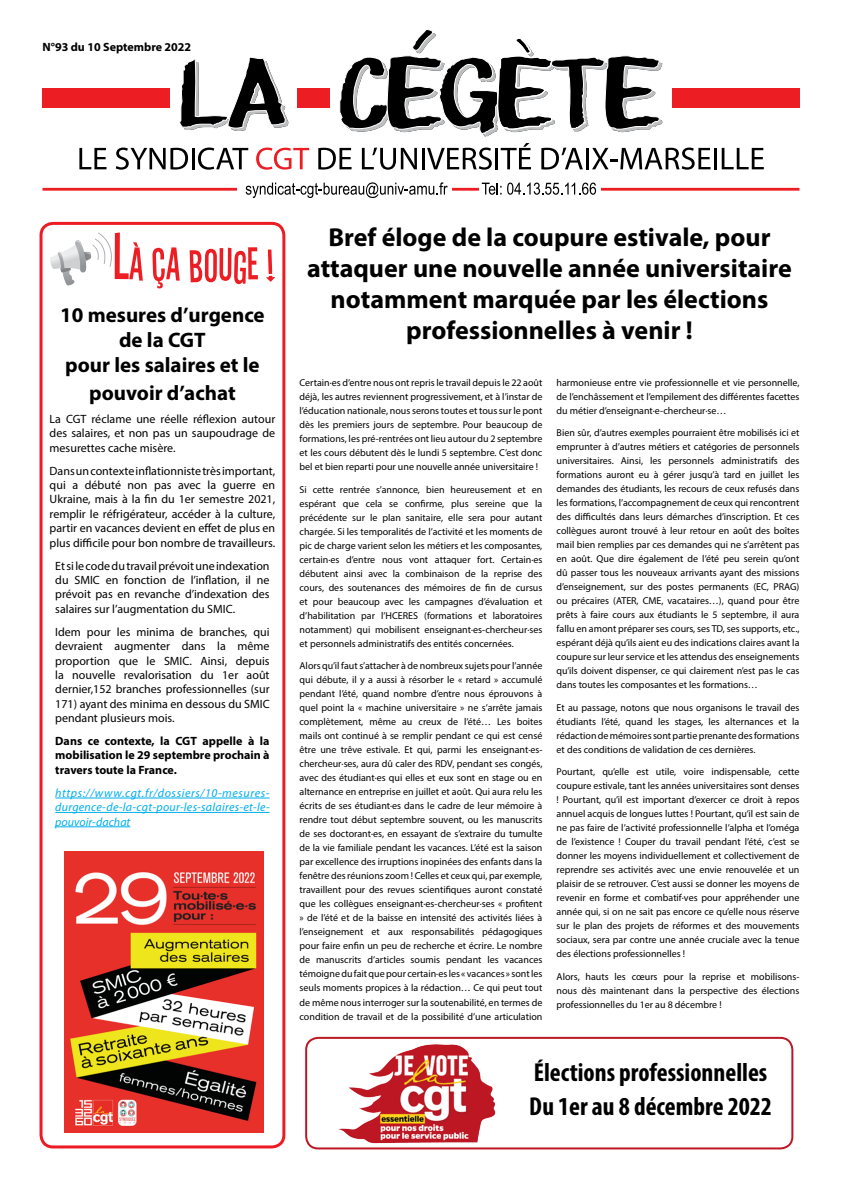
<style>
.page{position:relative;width:842px;height:1191px;background:#fff}
.page>*{position:absolute;margin:0;border:0;box-sizing:border-box;transform-origin:0 0}
.t1{font:700 26px/31.2px "Myriad Pro";color:#000;text-align:center}
.t2{font:700 condensed 26px "Myriad Pro";color:#000}
.t3{font:700 21px/25.2px "Myriad Pro";color:#000;text-align:center}
.t4{font:12px/14.4px "Myriad Pro";color:#000;text-align:justify}
.t5{font:700 12px/14.4px "Myriad Pro";color:#000;text-align:justify}
.t6{font:italic 12px/14.4px "Myriad Pro";letter-spacing:.02em;color:#00aeef;text-align:justify}
.t7{font:10px/14px "Myriad Pro";color:#000;text-align:justify}
</style>
<div class="page">
<hr style="left:43px;top:188px;width:756px;height:3px;background:#ed1d24">
<div style="left:479px;top:181px;width:121px;height:20px;background:#fff"></div>
<div style="left:43px;top:89px;width:127px;height:19px;background:#ed1d24"></div>
<svg style="left:179px;top:57px;width:109px;height:74px"></svg>
<svg style="left:339px;top:29px;width:323px;height:107px"></svg>
<svg style="left:79px;top:148px;width:27px;height:21px"></svg>
<svg style="left:116px;top:147px;width:72px;height:23px"></svg>
<hr style="left:192px;top:148px;width:2px;height:21px;background:#000">
<svg style="left:198px;top:147px;width:50px;height:23px"></svg>
<svg style="left:256px;top:147px;width:53px;height:23px"></svg>
<svg style="left:318px;top:148px;width:34px;height:21px"></svg>
<svg style="left:362px;top:147px;width:55px;height:23px"></svg>
<hr style="left:422px;top:148px;width:2px;height:21px;background:#000">
<svg style="left:427px;top:147px;width:65px;height:23px"></svg>
<hr style="left:495px;top:148px;width:3px;height:21px;background:#000">
<svg style="left:501px;top:143px;width:30px;height:26px"></svg>
<svg style="left:541px;top:147px;width:42px;height:22px"></svg>
<hr style="left:586px;top:148px;width:3px;height:21px;background:#000">
<svg style="left:592px;top:147px;width:118px;height:23px"></svg>
<hr style="left:714px;top:148px;width:3px;height:21px;background:#000">
<svg style="left:722px;top:148px;width:42px;height:21px"></svg>
<div style="left:672px;top:89px;width:127px;height:19px;background:#ed1d24"></div>
<div style="left:298px;top:89px;width:32px;height:19px;background:#ed1d24"></div>
<div style="left:237px;top:181px;width:215px;height:20px;background:#fff"></div>
<svg style="left:246px;top:182px;width:202px;height:16px"></svg>
<svg style="left:482px;top:182px;width:114px;height:13px"></svg>
<div style="left:40px;top:222px;width:245px;height:926px;border:3px solid #ed1b24;border-radius:12px"></div>
<svg style="left:152px;top:247px;width:28px;height:41px"></svg>
<svg style="left:190px;top:247px;width:68px;height:37px"></svg>
<svg style="left:266px;top:249px;width:9px;height:33px"></svg>
<svg style="left:50px;top:232px;width:93px;height:54px"></svg>
<hr style="left:55px;top:797px;width:215px;height:1px;background:#00aeef">
<hr style="left:55px;top:812px;width:215px;height:1px;background:#00aeef">
<hr style="left:55px;top:826px;width:75px;height:1px;background:#00aeef">
<img style="left:65px;top:851px;width:198px;height:281px">
<img style="left:338px;top:1044px;width:158px;height:100px">
<div style="left:305px;top:1036px;width:488px;height:113px;border:2px solid #be1724;border-radius:12px"></div>
<p class="t5" style="left:43px;top:40px;width:150px">N°93 du 10 Septembre 2022</p>
<p class="t3" style="left:60px;top:302px;width:206px">10 mesures d’urgence de la CGT</p>
<p class="t3" style="left:65px;top:351px;width:196px;line-height:27.6px">pour les salaires et le pouvoir d’achat</p>
<p class="t4" style="left:50px;top:411px;width:227px">La CGT réclame une réelle réflexion autour des salaires, et non pas un saupoudrage de mesurettes cache misère.</p>
<p class="t4" style="left:50px;top:463px;width:227px">Dans un contexte inflationniste très important, qui a débuté non pas avec la guerre en Ukraine, mais à la fin du 1er semestre 2021, remplir le réfrigérateur, accéder à la culture, partir en vacances devient en effet de plus en plus difficile pour bon nombre de travailleurs.</p>
<p class="t4" style="left:55px;top:558px;width:216px">Et si le code du travail prévoit une indexation du SMIC en fonction de l’inflation, il ne prévoit pas en revanche d’indexation des salaires sur l’augmentation du SMIC.</p>
<p class="t4" style="left:55px;top:624px;width:216px">Idem pour les minima de branches, qui devraient augmenter dans la même proportion que le SMIC. Ainsi, depuis la nouvelle revalorisation du 1er août dernier,152 branches professionnelles (sur 171) ayant des minima en dessous du SMIC pendant plusieurs mois.</p>
<p class="t5" style="left:55px;top:733px;width:216px">Dans ce contexte, la CGT appelle à la mobilisation le 29 septembre prochain à travers toute la France.</p>
<p class="t6" style="left:55px;top:785px;width:216px">https://www.cgt.fr/dossiers/10-mesures&shy;durgence-de-la-cgt-pour-les-salaires-et-le&shy;pouvoir-dachat</p>
<p class="t1" style="left:307px;top:220px;width:486px">Bref éloge de la coupure estivale, pour attaquer une nouvelle année universitaire notamment marquée par les élections professionnelles à venir !</p>
<p class="t7" style="left:300px;top:376px;width:244px">Certain·es d’entre nous ont repris le travail depuis le 22 août déjà, les autres reviennent progressivement, et à l’instar de l’éducation nationale, nous serons toutes et tous sur le pont dès les premiers jours de septembre. Pour beaucoup de formations, les pré-rentrées ont lieu autour du 2 septembre et les cours débutent dès le lundi 5 septembre. C’est donc bel et bien reparti pour une nouvelle année universitaire !</p>
<p class="t7" style="left:300px;top:482px;width:244px">Si cette rentrée s’annonce, bien heureusement et en espérant que cela se confirme, plus sereine que la précédente sur le plan sanitaire, elle sera pour autant chargée. Si les temporalités de l’activité et les moments de pic de charge varient selon les métiers et les composantes, certain·es d’entre nous vont attaquer fort. Certain·es débutent ainsi avec la combinaison de la reprise des cours, des soutenances des mémoires de fin de cursus et pour beaucoup avec les campagnes d’évaluation et d’habilitation par l’HCERES (formations et laboratoires notamment) qui mobilisent enseignant·es-chercheur·ses et personnels administratifs des entités concernées.</p>
<p class="t7" style="left:300px;top:659px;width:244px">Alors qu’il faut s’attacher à de nombreux sujets pour l’année qui débute, il y a aussi à résorber le « retard » accumulé pendant l’été, quand nombre d’entre nous éprouvons à quel point la « machine universitaire » ne s’arrête jamais complètement, même au creux de l’été… Les boites mails ont continué à se remplir pendant ce qui est censé être une trêve estivale. Et qui, parmi les enseignant·es&shy;chercheur·ses, aura dû caler des RDV, pendant ses congés, avec des étudiant·es qui elles et eux sont en stage ou en alternance en entreprise en juillet et août. Qui aura relu les écrits de ses étudiant·es dans le cadre de leur mémoire à rendre tout début septembre souvent, ou les manuscrits de ses doctorant·es, en essayant de s’extraire du tumulte de la vie familiale pendant les vacances. L’été est la saison par excellence des irruptions inopinées des enfants dans la fenêtre des réunions zoom ! Celles et ceux qui, par exemple, travaillent pour des revues scientifiques auront constaté que les collègues enseignant·es-chercheur·ses « profitent » de l’été et de la baisse en intensité des activités liées à l’enseignement et aux responsabilités pédagogiques pour faire enfin un peu de recherche et écrire. Le nombre de manuscrits d’articles soumis pendant les vacances témoigne du fait que pour certain·es les « vacances » sont les seuls moments propices à la rédaction… Ce qui peut tout de même nous interroger sur la soutenabilité, en termes de condition de travail et de la possibilité d’une articulation</p>
<p class="t7" style="left:557px;top:375px;width:244px">harmonieuse entre vie professionnelle et vie personnelle, de l’enchâssement et l’empilement des différentes facettes du métier d’enseignant·e-chercheur·se…</p>
<p class="t7" style="left:557px;top:425px;width:244px">Bien sûr, d’autres exemples pourraient être mobilisés ici et emprunter à d’autres métiers et catégories de personnels universitaires. Ainsi, les personnels administratifs des formations auront eu à gérer jusqu’à tard en juillet les demandes des étudiants, les recours de ceux refusés dans les formations, l’accompagnement de ceux qui rencontrent des difficultés dans leurs démarches d’inscription. Et ces collègues auront trouvé à leur retour en août des boîtes mail bien remplies par ces demandes qui ne s’arrêtent pas en août. Que dire également de l’été peu serein qu’ont dû passer tous les nouveaux arrivants ayant des missions d’enseignement, sur des postes permanents (EC, PRAG) ou précaires (ATER, CME, vacataires…), quand pour être prêts à faire cours aux étudiants le 5 septembre, il aura fallu en amont préparer ses cours, ses TD, ses supports, etc., espérant déjà qu’ils aient eu des indications claires avant la coupure sur leur service et les attendus des enseignements qu’ils doivent dispenser, ce qui clairement n’est pas le cas dans toutes les composantes et les formations…</p>
<p class="t7" style="left:557px;top:700px;width:244px">Et au passage, notons que nous organisons le travail des étudiants l’été, quand les stages, les alternances et la rédaction de mémoires sont partie prenante des formations et des conditions de validation de ces dernières.</p>
<p class="t7" style="left:557px;top:764px;width:244px">Pourtant, qu’elle est utile, voire indispensable, cette coupure estivale, tant les années universitaires sont denses ! Pourtant, qu’il est important d’exercer ce droit à repos annuel acquis de longues luttes ! Pourtant, qu’il est sain de ne pas faire de l’activité professionnelle l’alpha et l’oméga de l’existence ! Couper du travail pendant l’été, c’est se donner les moyens individuellement et collectivement de reprendre ses activités avec une envie renouvelée et un plaisir de se retrouver. C’est aussi se donner les moyens de revenir en forme et combatif·ves pour appréhender une année qui, si on ne sait pas encore ce qu’elle nous réserve sur le plan des projets de réformes et des mouvements sociaux, sera par contre une année cruciale avec la tenue des élections professionnelles !</p>
<p class="t7" style="left:557px;top:969px;width:244px">Alors, hauts les cœurs pour la reprise et mobilisons&shy;nous dès maintenant dans la perspective des élections professionnelles du 1er au 8 décembre !</p>
<p class="t2" style="left:534px;top:1056px;width:235px">Élections professionnelles</p>
<p class="t2" style="left:529px;top:1090px;width:244px">Du 1er au 8 décembre 2022</p>
</div>
